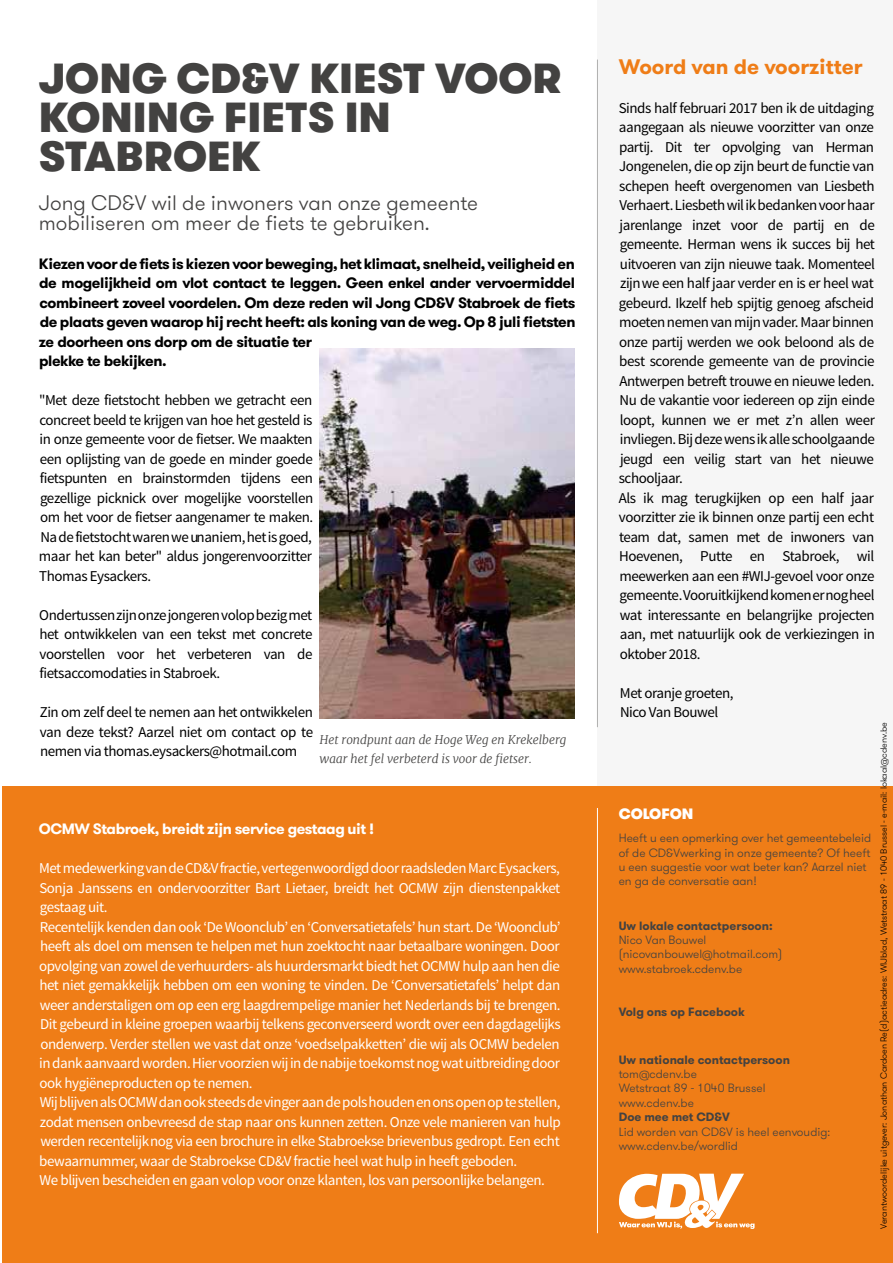
<style>
.page{position:relative;width:893px;height:1263px;background:#fff}
.page>*{position:absolute;margin:0;border:0;box-sizing:border-box;transform-origin:0 0}
.t1{font:900 42px/39px "GT Walsheim";color:#434241}
.t2{font:300 21px/19.5px "GT Walsheim";color:#434241}
.t3{font:700 21px "GT Walsheim";color:#ef7d17}
.t4{font:15px/19.5px "Source Sans Pro";letter-spacing:-.03em;color:#000;text-align:justify}
.t5{font:15px/19.5px "Source Sans Pro";letter-spacing:-.03em;color:#fff}
.t6{font:700 15px/19.5px "GT Walsheim";letter-spacing:-.03em;color:#000}
.t7{font:700 15px "GT Walsheim";letter-spacing:-.03em;color:#fff}
.t8{font:900 15px "GT Walsheim";color:#fff}
.t9{font:300 12px/14.4px "GT Walsheim";color:#434241}
.t10{font:700 12px "GT Walsheim";color:#434241}
.t11{font:italic 300 12px/19.5px "Merriweather";color:#434241}
.t12{font:300 9px "GT Walsheim";color:#000}
</style>
<div class="page">
<div style="left:597px;top:0;width:296px;height:787px;background:#f6f6f6"></div>
<div style="left:2px;top:787px;width:891px;height:476px;background:#ef7d17"></div>
<hr style="left:597px;top:808px;width:1px;height:425px;background:#fff">
<hr style="left:597px;top:60px;width:1px;height:667px;background:#b2b2b1">
<svg style="left:619px;top:1174px;width:136px;height:55px"></svg>
<img style="left:320px;top:349px;width:255px;height:370px">
<h1 class="t1" style="left:39px;top:59px;width:525px">JONG CD&amp;V KIEST VOOR<br>KONING FIETS IN<br>STABROEK</h1>
<h2 class="t2" style="left:39px;top:193px;width:441px">Jong CD&amp;V wil de inwoners van onze gemeente mobiliseren om meer de fiets te gebruiken.</h2>
<p class="t6" style="left:39px;top:254px;width:538px">Kiezen voor de fiets is kiezen voor beweging, het klimaat, snelheid, veiligheid en de mogelijkheid om vlot contact te leggen. Geen enkel ander vervoermiddel combineert zoveel voordelen. Om deze reden wil Jong CD&amp;V Stabroek de fiets de plaats geven waarop hij recht heeft: als koning van de weg. Op 8 juli fietsten ze doorheen ons dorp om de situatie ter<br>plekke te bekijken.</p>
<p class="t4" style="left:39px;top:391px;width:276px">"Met deze fietstocht hebben we getracht een concreet beeld te krijgen van hoe het gesteld is in onze gemeente voor de fietser. We maakten een oplijsting van de goede en minder goede fietspunten en brainstormden tijdens een gezellige picknick over mogelijke voorstellen om het voor de fietser aangenamer te maken.<br>Nadefietstochtwarenweunaniem,hetisgoed, maar het kan beter" aldus jongerenvoorzitter Thomas Eysackers.</p>
<p class="t4" style="left:39px;top:605px;width:275px">Ondertussenzijnonzejongerenvolopbezigmet het ontwikkelen van een tekst met concrete voorstellen voor het verbeteren van de fietsaccomodaties in Stabroek.</p>
<p class="t4" style="left:40px;top:703px;width:275px">Zin om zelf deel te nemen aan het ontwikkelen van deze tekst? Aarzel niet om contact op te nemen via thomas.eysackers@hotmail.com</p>
<p class="t11" style="left:320px;top:730px;width:248px">Het rondpunt aan de Hoge Weg en Krekelberg waar het fel verbeterd is voor de fietser.</p>
<p class="t7" style="left:39px;top:819px;width:337px">OCMW Stabroek, breidt zijn service gestaag uit !</p>
<p class="t5" style="left:39px;top:859px;width:523px">MetmedewerkingvandeCD&amp;Vfractie,vertegenwoordigddoorraadsledenMarcEysackers, Sonja Janssens en ondervoorzitter Bart Lietaer, breidt het OCMW zijn dienstenpakket gestaag uit.<br>Recentelijk kenden dan ook ‘De Woonclub’ en ‘Conversatietafels’ hun start. De ‘Woonclub’ heeft als doel om mensen te helpenmet hun zoektocht naar betaalbare woningen. Door opvolging van zowel de verhuurders- als huurdersmarkt biedt het OCMW hulp aan hen die het niet gemakkelijk hebben om een woning te vinden. De ‘Conversatietafels’ helpt dan weer anderstaligen om op een erg laagdrempelige manier het Nederlands bij te brengen.<br>Dit gebeurd in kleine groepen waarbij telkens geconverseerd wordt over een dagdagelijks onderwerp. Verder stellen we vast dat onze ‘voedselpakketten’ die wij als OCMW bedelen indankaanvaardworden.Hiervoorzienwijindenabijetoekomstnogwatuitbreidingdoor ook hygiëneproducten op te nemen.<br>WijblijvenalsOCMWdanooksteedsdevingeraandepolshoudenenonsopenoptestellen, zodat mensen onbevreesd de stap naar ons kunnen zetten. Onze vele manieren van hulp werden recentelijknog via een brochure in elke Stabroekse brievenbus gedropt. Een echt bewaarnummer, waar de Stabroekse CD&amp;V fractie heel wat hulp in heeft geboden.<br>We blijven bescheiden en gaan volop voor onze klanten, los van persoonlijke belangen.</p>
<h2 class="t3" style="left:619px;top:53px;width:245px">Woord van de voorzitter</h2>
<p class="t4" style="left:619px;top:98px;width:258px;text-align:left">Sinds half februari 2017 ben ik de uitdaging aangegaan als nieuwe voorzitter van onze partij. Dit ter opvolging van Herman Jongenelen, die op zijn beurt de functie van schepen heeft overgenomen van Liesbeth Verhaert.Liesbethwilikbedankenvoorhaar jarenlange inzet voor de partij en de gemeente. Herman wens ik succes bij het uitvoeren van zijn nieuwe taak. Momenteel zijnwe een half jaar verder en is er heel wat gebeurd. Ikzelf heb spijtig genoeg afscheid moetennemenvanmijnvader.Maarbinnen onze partij werden we ook beloond als de best scorende gemeente van de provincie Antwerpen betreft trouwe en nieuwe leden.<br>Nu de vakantie voor iedereen op zijn einde loopt, kunnen we er met z’n allen weer invliegen.Bijdezewensikalleschoolgaande jeugd een veilig start van het nieuwe schooljaar.<br>Als ik mag terugkijken op een half jaar voorzitter zie ik binnen onze partij een echt team dat, samen met de inwoners van Hoevenen, Putte en Stabroek, wil meewerken aan een #WIJ-gevoel voor onze gemeente.Vooruitkijkendkomenernogheel wat interessante en belangrijke projecten aan, met natuurlijk ook de verkiezingen in oktober 2018.</p>
<p class="t4" style="left:620px;top:683px;width:115px">Met oranje groeten,<br>Nico Van Bouwel</p>
<p class="t8" style="left:619px;top:804px;width:76px">COLOFON</p>
<p class="t9" style="left:619px;top:831px;width:254px">Heeft u een opmerking over het gemeentebeleid of de CD&amp;Vwerking in onze gemeente? Of heeft u een suggestie voor wat beter kan? Aarzel niet en ga de conversatie aan!</p>
<p class="t10" style="left:619px;top:918px;width:156px">Uw lokale contactpersoon:</p>
<p class="t9" style="left:619px;top:933px;width:165px">Nico Van Bouwel (nicovanbouwel@hotmail.com) www.stabroek.cdenv.be</p>
<p class="t10" style="left:619px;top:1004px;width:128px">Volg ons op Facebook</p>
<p class="t10" style="left:619px;top:1052px;width:173px">Uw nationale contactpersoon</p>
<p class="t9" style="left:619px;top:1067px;width:148px">tom@cdenv.be<br>Wetstraat 89 - 1040 Brussel www.cdenv.be</p>
<p class="t10" style="left:619px;top:1109px;width:113px">Doe mee met CD&amp;V</p>
<p class="t9" style="left:619px;top:1124px;width:213px">Lid worden van CD&amp;V is heel eenvoudig: www.cdenv.be/wordlid</p>
<p class="t12" style="left:878px;top:1229px;width:508px;rotate:-90deg">Verantwoordelijke uitgever: Jonathan Cardoen Re(d)actieadres: WIJblad, Wetstraat 89 - 1040 Brussel - e-mail: lokaal@cdenv.be</p>
</div>
